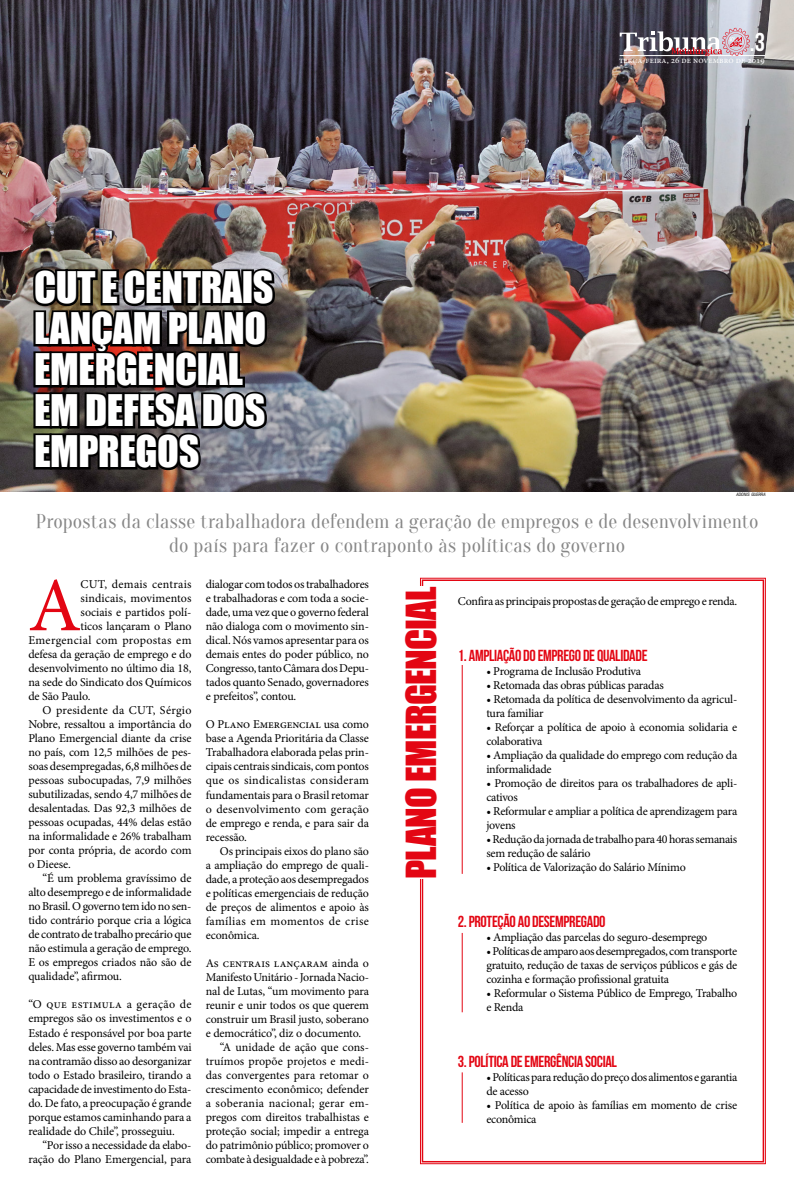
<style>
.page{position:relative;width:794px;height:1191px;background:#fff}
.page>*{position:absolute;margin:0;border:0;box-sizing:border-box;transform-origin:0 0}
.t1{font:76.6px "Minion Pro";color:#e30613}
.t2{font:40px/41px "Impact";letter-spacing:-.01em;color:#fff}
.t3{font:38.1px "Impact";letter-spacing:-.02em;color:#e30613}
.t4{font:25.8px "Bebas Neue";color:#fff}
.t5{font:20px/24px "Oranienbaum";color:#878787;text-align:center}
.t6{font:16px "Bebas Neue";letter-spacing:-.02em;color:#e30613}
.t7{font:12px/14px "Minion Pro";letter-spacing:-.015em;color:#000}
.t8{font:9px "Minion Pro";color:#fff}
.t9{font:italic condensed 4.4px "Swiss 721 BT";color:#000}
</style>
<div class="page">
<img style="left:1px;top:0;width:793px;height:492px">
<hr style="left:620px;top:55px;width:145px;height:1px;background:#fff">
<svg style="left:620px;top:28px;width:130px;height:28px"></svg>
<img style="left:30px;top:237px;width:248px;height:246px">
<svg style="left:420px;top:578px;width:346px;height:586px"></svg>
<div style="left:422px;top:579px;width:342px;height:583px;border:2px solid #e30613"></div>
<div style="left:406px;top:586px;width:30px;height:293px;background:#fff"></div>
<h3 class="t4" style="left:750px;top:28px;width:17px">.3</h3>
<h2 class="t2" style="left:34px;top:266px;width:241px">CUT E CENTRAIS<br>LANÇAM PLANO<br>EMERGENCIAL<br>EM DEFESA DOS<br>EMPREGOS</h2>
<p class="t8" style="left:619px;top:54px;width:147px">terça-feira, 26 de novembro de 2019</p>
<p class="t9" style="left:736px;top:492px;width:31px">ADONIS GUERRA</p>
<h3 class="t5" style="left:36px;top:510px;width:724px">Propostas da classe trabalhadora defendem a geração de empregos e de desenvolvimento do país para fazer o contraponto às políticas do governo</h3>
<p class="t7" style="left:458px;top:594px;width:281px">Confira as principais propostas de geração de emprego e renda.</p>
<h3 class="t6" style="left:458px;top:646px;width:191px">1. AMPLIAÇÃO DO EMPREGO DE QUALIDADE</h3>
<p class="t7" style="left:486px;top:664px;width:156px">• Programa de Inclusão Produtiva</p>
<p class="t7" style="left:486px;top:678px;width:179px">• Retomada das obras públicas paradas</p>
<p class="t7" style="left:486px;top:692px;width:252px">• Retomada da política de desenvolvimento da agricul&shy;tura familiar</p>
<p class="t7" style="left:486px;top:720px;width:252px">• Reforçar a política de apoio à economia solidaria e colaborativa</p>
<p class="t7" style="left:486px;top:748px;width:252px">• Ampliação da qualidade do emprego com redução da informalidade</p>
<p class="t7" style="left:486px;top:776px;width:252px">• Promoção de direitos para os trabalhadores de apli&shy;cativos</p>
<p class="t7" style="left:486px;top:804px;width:252px">• Reformular e ampliar a política de aprendizagem para jovens</p>
<p class="t7" style="left:486px;top:832px;width:252px">• Redução da jornada de trabalho para 40 horas semanais sem redução de salário</p>
<p class="t7" style="left:486px;top:860px;width:201px">• Política de Valorização do Salário Mínimo</p>
<h3 class="t6" style="left:458px;top:912px;width:149px">2. PROTEÇÃO AO DESEMPREGADO</h3>
<p class="t7" style="left:486px;top:930px;width:223px">• Ampliação das parcelas do seguro-desemprego</p>
<p class="t7" style="left:486px;top:944px;width:252px;text-align:justify">• Políticas de amparo aos desempregados, com transporte gratuito, redução de taxas de serviços públicos e gás de cozinha e formação profissional gratuita</p>
<p class="t7" style="left:486px;top:986px;width:252px">• Reformular o Sistema Público de Emprego, Trabalho e Renda</p>
<h1 class="t1" style="left:28px;top:554px;width:54px">A</h1>
<p class="t7" style="left:81px;top:577px;width:113px">CUT, demais centrais</p>
<p class="t7" style="left:206px;top:577px;width:165px;text-align:justify">dialogar com todos os trabalhadores e trabalhadoras e com toda a socie&shy;dade, uma vez que o governo federal não dialoga com o movimento sin&shy;dical. Nós vamos apresentar para os demais entes do poder público, no Congresso, tanto Câmara dos Depu&shy;tados quanto Senado, governadores e prefeitos”, contou.</p>
<p class="t7" style="left:206px;top:717px;width:165px;text-align:justify">O Plano Emergencial usa como base a Agenda Prioritária da Classe Trabalhadora elaborada pelas prin&shy;cipais centrais sindicais, com pontos que os sindicalistas consideram fundamentais para o Brasil retomar o desenvolvimento com geração de emprego e renda, e para sair da recessão.</p>
<p class="t7" style="left:206px;top:843px;width:165px;text-align:justify;text-indent:14px">Os principais eixos do plano são a ampliação do emprego de quali&shy;dade, a proteção aos desempregados e políticas emergenciais de redução de preços de alimentos e apoio às famílias em momentos de crise econômica.</p>
<p class="t7" style="left:206px;top:955px;width:165px">As centrais lançaram ainda o</p>
<p class="t7" style="left:206px;top:969px;width:165px">Manifesto Unitário - Jornada Nacio-</p>
<p class="t7" style="left:206px;top:983px;width:165px">nal de Lutas, “um movimento para</p>
<p class="t7" style="left:206px;top:997px;width:165px">reunir e unir todos os que querem</p>
<p class="t7" style="left:206px;top:1011px;width:165px">construir um Brasil justo, soberano</p>
<p class="t7" style="left:206px;top:1025px;width:157px">e democrático”, diz o documento.</p>
<p class="t7" style="left:220px;top:1039px;width:151px">“A unidade de ação que cons-</p>
<p class="t7" style="left:206px;top:1053px;width:165px">truímos propõe projetos e medi-</p>
<p class="t7" style="left:206px;top:1067px;width:165px">das convergentes para retomar o</p>
<p class="t7" style="left:206px;top:1082px;width:165px">crescimento econômico; defender</p>
<p class="t7" style="left:206px;top:1096px;width:165px">a soberania nacional; gerar em-</p>
<p class="t7" style="left:206px;top:1110px;width:165px">pregos com direitos trabalhistas e</p>
<p class="t7" style="left:206px;top:1124px;width:165px">proteção social; impedir a entrega</p>
<p class="t7" style="left:206px;top:1138px;width:165px">do patrimônio público; promover o</p>
<p class="t7" style="left:206px;top:1152px;width:165px">combate à desigualdade e à pobreza”.</p>
<h3 class="t3" style="left:391px;top:879px;width:294px;rotate:-90deg">PLANO EMERGENCIAL</h3>
<p class="t7" style="left:81px;top:591px;width:113px">sindicais, movimentos</p>
<p class="t7" style="left:81px;top:605px;width:112px">sociais e partidos polí-</p>
<p class="t7" style="left:81px;top:619px;width:112px">ticos lançaram o Plano</p>
<p class="t7" style="left:28px;top:633px;width:165px">Emergencial com propostas em</p>
<p class="t7" style="left:28px;top:647px;width:165px">defesa da geração de emprego e do</p>
<p class="t7" style="left:28px;top:661px;width:165px">desenvolvimento no último dia 18,</p>
<p class="t7" style="left:28px;top:675px;width:165px">na sede do Sindicato dos Químicos</p>
<p class="t7" style="left:28px;top:689px;width:64px">de São Paulo.</p>
<p class="t7" style="left:43px;top:703px;width:150px">O presidente da CUT, Sérgio</p>
<p class="t7" style="left:28px;top:717px;width:165px">Nobre, ressaltou a importância do</p>
<p class="t7" style="left:28px;top:731px;width:165px">Plano Emergencial diante da crise</p>
<p class="t7" style="left:28px;top:745px;width:165px">no país, com 12,5 milhões de pes-</p>
<p class="t7" style="left:28px;top:759px;width:165px">soas desempregadas, 6,8 milhões de</p>
<p class="t7" style="left:28px;top:773px;width:165px">pessoas subocupadas, 7,9 milhões</p>
<p class="t7" style="left:28px;top:787px;width:165px">subutilizadas, sendo 4,7 milhões de</p>
<p class="t7" style="left:28px;top:801px;width:165px">desalentadas. Das 92,3 milhões de</p>
<p class="t7" style="left:28px;top:815px;width:165px">pessoas ocupadas, 44% delas estão</p>
<p class="t7" style="left:28px;top:829px;width:165px">na informalidade e 26% trabalham</p>
<p class="t7" style="left:28px;top:843px;width:165px">por conta própria, de acordo com</p>
<p class="t7" style="left:28px;top:857px;width:44px">o Dieese.</p>
<p class="t7" style="left:43px;top:871px;width:150px">“É um problema gravíssimo de</p>
<p class="t7" style="left:28px;top:885px;width:165px">alto desemprego e de informalidade</p>
<p class="t7" style="left:28px;top:899px;width:165px">no Brasil. O governo tem ido no sen-</p>
<p class="t7" style="left:28px;top:913px;width:165px">tido contrário porque cria a lógica</p>
<p class="t7" style="left:28px;top:927px;width:165px">de contrato de trabalho precário que</p>
<p class="t7" style="left:28px;top:941px;width:165px">não estimula a geração de emprego.</p>
<p class="t7" style="left:28px;top:955px;width:165px">E os empregos criados não são de</p>
<p class="t7" style="left:28px;top:969px;width:95px">qualidade”, afirmou.</p>
<p class="t7" style="left:28px;top:997px;width:165px;text-align:justify">“O que estimula a geração de empregos são os investimentos e o Estado é responsável por boa parte deles. Mas esse governo também vai na contramão disso ao desorganizar todo o Estado brasileiro, tirando a capacidade de investimento do Esta&shy;do. De fato, a preocupação é grande porque estamos caminhando para a realidade do Chile”, prosseguiu.</p>
<p class="t7" style="left:28px;top:1137px;width:165px;text-align:right">“Por isso a necessidade da elabo&shy;ração do Plano Emergencial, para</p>
<h3 class="t6" style="left:458px;top:1052px;width:161px">3. POLÍTICA DE EMERGÊNCIA SOCIAL</h3>
<p class="t7" style="left:486px;top:1070px;width:252px">• Políticas para redução do preço dos alimentos e garantia de acesso</p>
<p class="t7" style="left:486px;top:1098px;width:252px">• Política de apoio às famílias em momento de crise econômica</p>
</div>
